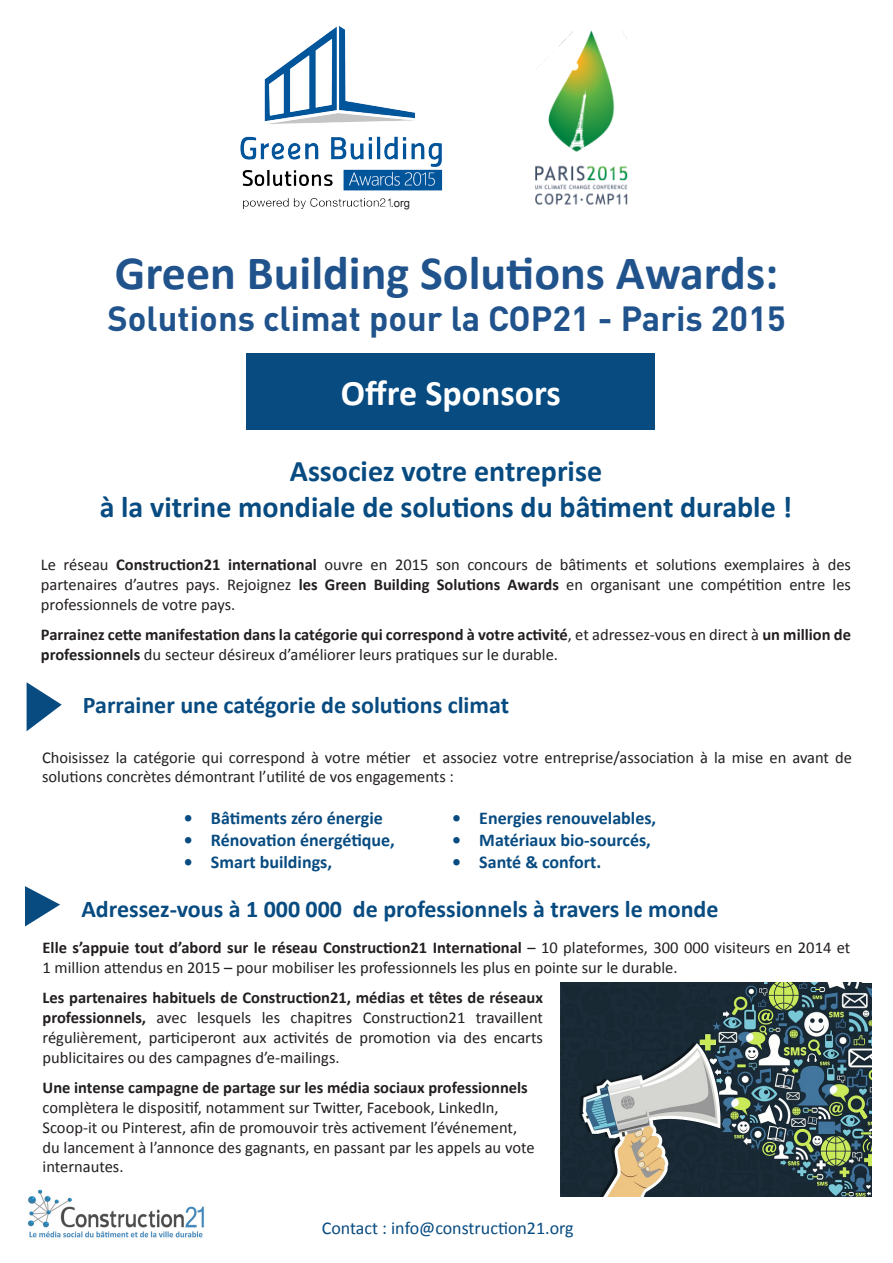
<style>
.page{position:relative;width:893px;height:1263px;background:#fff}
.page>*{position:absolute;margin:0;border:0;box-sizing:border-box;transform-origin:0 0}
.t1{font:700 48px "Calibri";color:#20538c}
.t2{font:700 36px "Calibri";color:#fff}
.t3{font:700 34.5px "DIN Pro";color:#20538c}
.t4{font:700 30px/36px "Calibri";color:#074b81;text-align:center}
.t5{font:700 24px "Calibri";color:#074b81}
.t6{font:700 18px "Calibri";color:#074b81}
.t7{font:18px "Calibri";color:#074b81}
.t8{font:16.5px/19.8px "Calibri";color:#231f20}
.t9{font:700 16.5px/19.8px "Calibri";color:#231f20}
.t10{font:11.25px "Arial";color:#231f20}
.s1{font-weight:700}
.s2{font-weight:400}
</style>
<div class="page">
<svg style="left:27px;top:682px;width:35px;height:49px"></svg>
<img style="left:240px;top:26px;width:203px;height:183px">
<img style="left:535px;top:30px;width:93px;height:175px">
<div style="left:247px;top:353px;width:408px;height:76px;background:#074b81"></div>
<svg style="left:25px;top:886px;width:35px;height:40px"></svg>
<img style="left:560px;top:982px;width:312px;height:214px">
<img style="left:27px;top:1189px;width:177px;height:49px">
<p class="t10" style="left:391px;top:195px;width:21px">.org</p>
<p class="t1" style="left:115px;top:239px;width:665px">Green Building Solutions Awards:</p>
<p class="t3" style="left:108px;top:295px;width:680px">Solutions climat pour la COP21 - Paris 2015</p>
<p class="t2" style="left:341px;top:367px;width:222px">Offre Sponsors</p>
<p class="t4" style="left:100px;top:451px;width:694px">Associez votre entreprise<br>à la vitrine mondiale de solutions du bâtiment durable !</p>
<p class="t8" style="left:41px;top:554px;width:812px;text-align:justify">Le réseau <span class="s1">Construction21 international</span> ouvre en 2015 son concours de bâtiments et solutions exemplaires à des partenaires d’autres pays. Rejoignez <span class="s1">les Green Building Solutions Awards</span> en organisant une compétition entre les professionnels de votre pays.</p>
<p class="t9" style="left:41px;top:624px;width:812px">Parrainez cette manifestation dans la catégorie qui correspond à votre activité<span class="s2">, et adressez-vous en direct à</span> un million de professionnels <span class="s2">du secteur désireux d’améliorer leurs pratiques sur le durable.</span></p>
<p class="t5" style="left:83px;top:688px;width:427px">Parrainer une catégorie de solutions climat</p>
<p class="t8" style="left:42px;top:747px;width:811px">Choisissez la catégorie qui correspond à votre métier et associez votre entreprise/association à la mise en avant de solutions concrètes démontrant l’utilité de vos engagements :</p>
<p class="t6" style="left:184px;top:806px;width:200px">• Bâtiments zéro énergie</p>
<p class="t6" style="left:184px;top:827px;width:212px">• Rénovation énergétique,</p>
<p class="t6" style="left:184px;top:849px;width:150px">• Smart buildings,</p>
<p class="t6" style="left:452px;top:806px;width:205px">• Energies renouvelables,</p>
<p class="t6" style="left:452px;top:827px;width:200px">• Matériaux bio-sourcés,</p>
<p class="t6" style="left:452px;top:849px;width:151px">• Santé &amp; confort.</p>
<p class="t5" style="left:81px;top:892px;width:639px">Adressez-vous à 1 000 000 de professionnels à travers le monde</p>
<p class="t8" style="left:43px;top:937px;width:809px"><span class="s1">Elle s’appuie tout d’abord sur le réseau Construction21 International</span> – 10 plateformes, 300 000 visiteurs en 2014 et<br>1 million attendus en 2015 – pour mobiliser les professionnels les plus en pointe sur le durable.</p>
<p class="t8" style="left:43px;top:987px;width:502px;text-align:justify"><span class="s1">Les partenaires habituels de Construction21, médias et têtes de réseaux professionnels,</span> avec lesquels les chapitres Construction21 travaillent régulièrement, participeront aux activités de promotion via des encarts publicitaires ou des campagnes d’e-mailings.</p>
<p class="t8" style="left:43px;top:1077px;width:494px"><span class="s1">Une intense campagne de partage sur les média sociaux professionnels </span>complètera le dispositif, notamment sur Twitter, Facebook, LinkedIn, Scoop-it ou Pinterest, afin de promouvoir très activement l’événement, du lancement à l’annonce des gagnants, en passant par les appels au vote internautes.</p>
<p class="t7" style="left:322px;top:1215px;width:253px">Contact : info@construction21.org</p>
</div>
